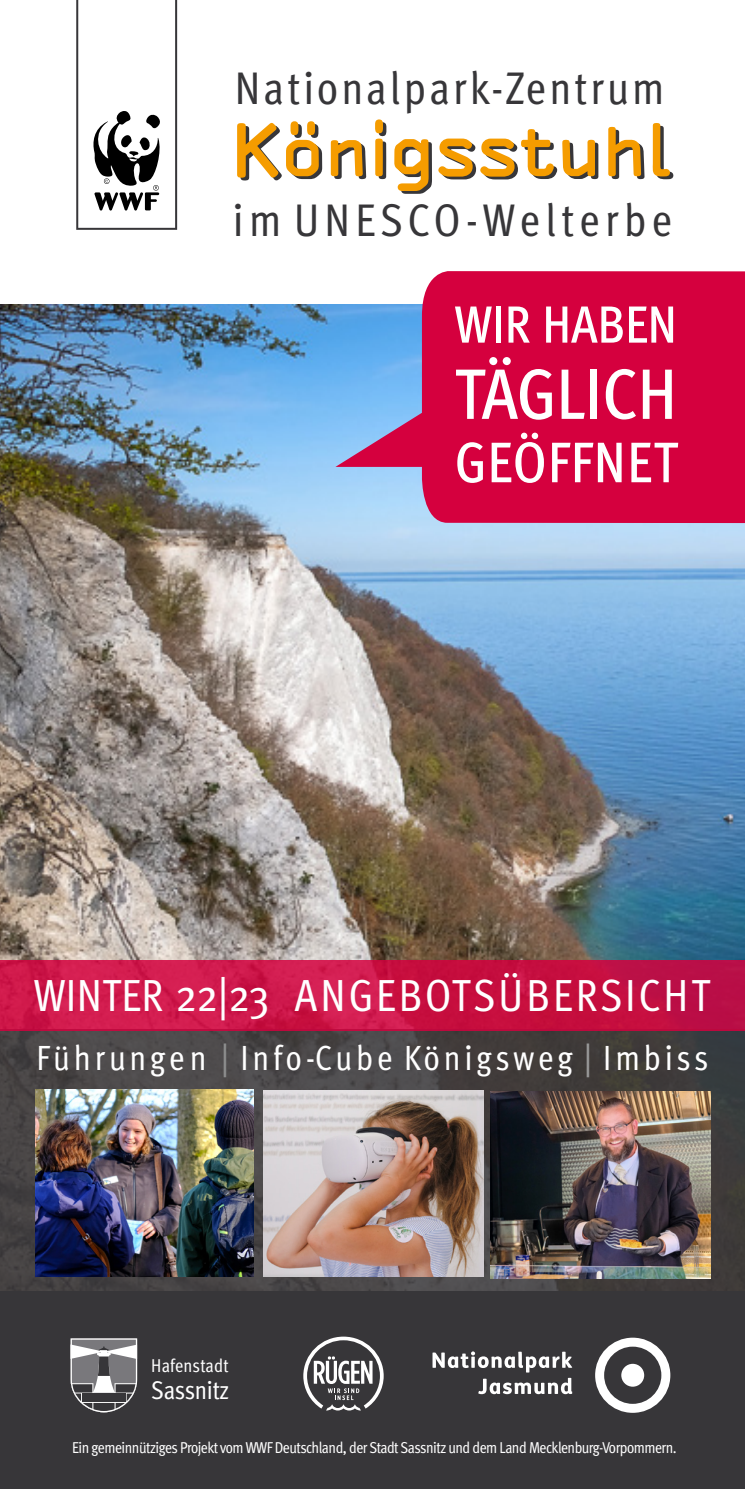
<style>
.page{position:relative;width:745px;height:1489px;background:#fff}
.page>*{position:absolute;margin:0;border:0;box-sizing:border-box;transform-origin:0 0}
.t1{font:500 condensed 71.5px "Meta Pro";letter-spacing:-.005em;color:#fff}
.t2{font:500 condensed 57.25px "Meta Pro";letter-spacing:.015em;color:#fff}
.t3{font:500 condensed 52.5px "Meta Pro";color:#fff}
.t4{font:condensed 45.75px "Meta Pro";letter-spacing:.07em;color:#373639}
.t5{font:condensed 45.75px "Meta Pro";letter-spacing:.115em;color:#373639}
.t6{font:condensed 45px "Meta Pro";letter-spacing:.06em;color:#fff}
.t7{font:condensed 35px "Meta Pro";letter-spacing:.105em;color:#fff}
.t8{font:condensed 25.5px "Meta Pro";letter-spacing:-.015em;color:#fff}
.t9{font:condensed 18.5px "Meta Pro";letter-spacing:.01em;color:#fff}
.t10{font:condensed 15.75px "Meta Pro";letter-spacing:-.03em;color:#fff}
.s1{color:#8d8e8e}
.s2{color:#999}
</style>
<div class="page">
<img style="left:0;top:305px;width:744px;height:654px">
<svg style="left:335px;top:271px;width:409px;height:252px;background:#c82761"></svg>
<div style="left:0;top:1291px;width:744px;height:197px;background:#373639"></div>
<svg style="left:0;top:1030px;width:744px;height:261px;background:#474343"></svg>
<svg style="left:237px;top:121px;width:85px;height:59px"></svg>
<svg style="left:330px;top:140px;width:36px;height:39px"></svg>
<svg style="left:394px;top:139px;width:37px;height:55px"></svg>
<svg style="left:438px;top:129px;width:160px;height:51px"></svg>
<svg style="left:652px;top:123px;width:21px;height:56px"></svg>
<svg style="left:608px;top:127px;width:36px;height:52px"></svg>
<svg style="left:375px;top:119px;width:11px;height:60px"></svg>
<svg style="left:70px;top:1338px;width:67px;height:74px"></svg>
<svg style="left:303px;top:1336px;width:80px;height:74px"></svg>
<svg style="left:76px;top:0;width:102px;height:230px"></svg>
<svg style="left:0;top:959px;width:744px;height:71px;background:#c81648"></svg>
<svg style="left:595px;top:1337px;width:75px;height:75px"></svg>
<div style="left:621px;top:1363px;width:22px;height:23px;background:#fff;border-radius:50%"></div>
<svg style="left:432px;top:1351px;width:140px;height:42px"></svg>
<img style="left:490px;top:1091px;width:220px;height:186px">
<img style="left:35px;top:1089px;width:218px;height:187px">
<img style="left:263px;top:1090px;width:220px;height:186px">
<h3 class="t4" style="left:235px;top:54px;width:431px">Nationalpark-Zentrum</h3>
<h3 class="t5" style="left:233px;top:185px;width:440px">im UNESCO-Welterbe</h3>
<h3 class="t3" style="left:454px;top:285px;width:223px">WIR HABEN</h3>
<h1 class="t1" style="left:454px;top:340px;width:224px">TÄGLICH</h1>
<h2 class="t2" style="left:454px;top:419px;width:224px">GEÖFFNET</h2>
<h3 class="t6" style="left:34px;top:961px;width:677px">WINTER 22|23 ANGEBOTSÜBERSICHT</h3>
<h3 class="t7" style="left:37px;top:1031px;width:673px">Führungen <span class="s1">|</span> Info-Cube Königsweg <span class="s2">|</span> Imbiss</h3>
<p class="t9" style="left:151px;top:1351px;width:79px">Hafenstadt</p>
<h3 class="t8" style="left:151px;top:1370px;width:80px">Sassnitz</h3>
<p class="t10" style="left:72px;top:1435px;width:605px">Ein gemeinnütziges Projekt vom WWF Deutschland, der Stadt Sassnitz und dem Land Mecklenburg-Vorpommern.</p>
</div>
